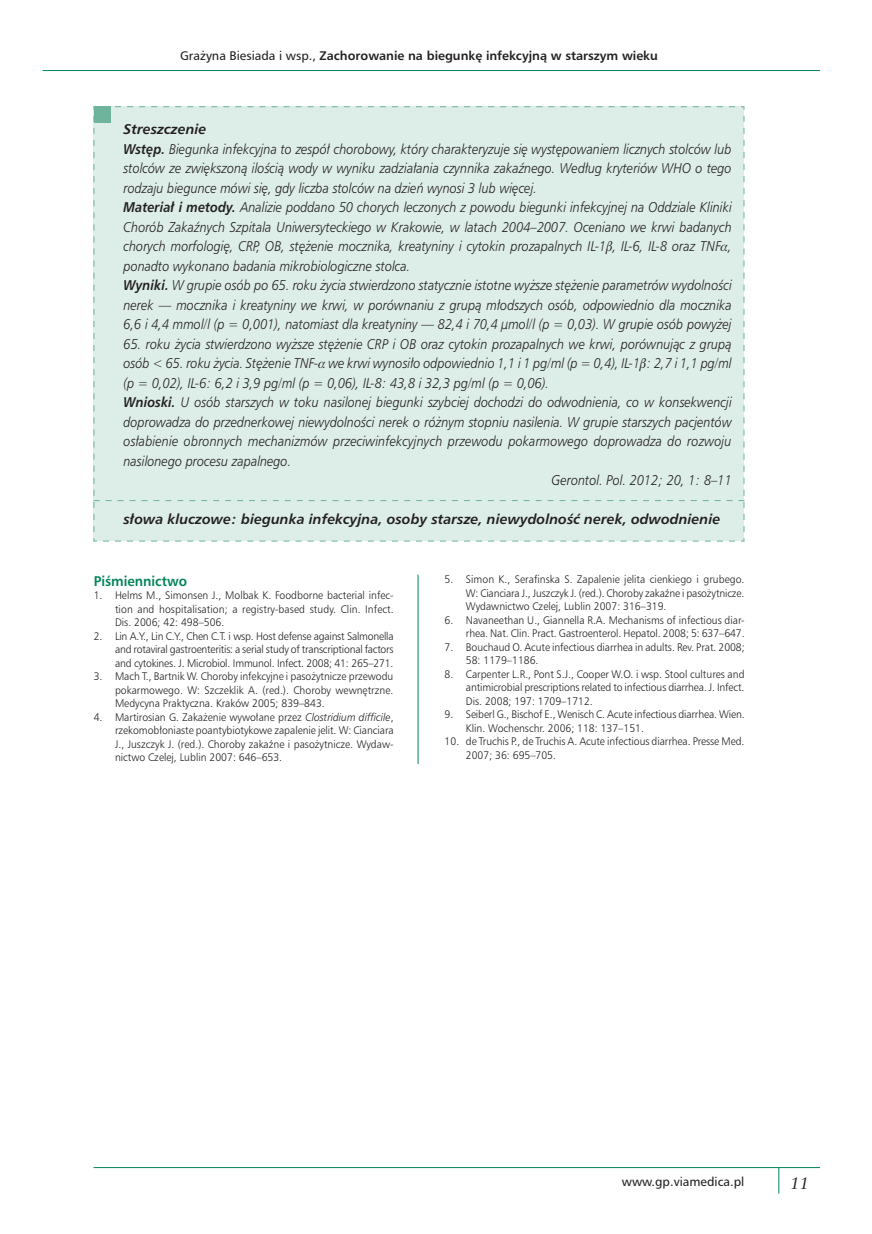
<style>
.page{position:relative;width:872px;height:1234px;background:#fff}
.page>*{position:absolute;margin:0;border:0;box-sizing:border-box;transform-origin:0 0}
.t1{font:italic 16.5px "Class Garmnd PL";color:#231f20}
.STRESZCZENIE_tekst_z{font:italic 13.5px/19.5px "Humnst 777 Lt PL";color:#231f20;text-align:justify;scale:.9 1}
.STRESZCZENIE_slowa_k{font:italic 700 13.5px "Humnst 777 PL";color:#231f20}
.STRESZCZENIE_tekst_a{font:italic 13.5px "Humnst 777 Lt PL";color:#231f20;scale:.9 1}
.SRODTYTUL_I{font:700 13.5px "Humnst 777 PL";color:#008457;scale:.95 1}
.STRESZCZENIE_tytuł{font:italic 700 13.5px "Humnst 777 PL";color:#231f20}
.t2{font:700 12px "Humnst 777 PL";color:#231f20}
.t3{font:12px "Humnst 777 PL";color:#231f20}
.BIBLIOGRAFIA{font:10.5px/13.5px "Humnst 777 Lt PL";letter-spacing:-.005em;color:#231f20;text-align:justify;scale:.95 1}
.s1{font-weight:400}
.s2{font-family:"Humnst 777 PL";font-weight:700}
.s3{font-style:italic}
</style>
<div class="page">
<hr style="left:418px;top:106px;width:1px;height:1033px;background:#008457">
<hr style="left:43px;top:70px;width:777px;height:1px;background:#008457">
<svg style="left:778px;top:1167px;width:1px;height:26px"></svg>
<hr style="left:94px;top:1166px;width:726px;height:1px;background:#008457">
<div style="left:410px;top:86px;width:18px;height:488px;background:#fff"></div>
<div style="left:411px;top:764px;width:16px;height:389px;background:#fff"></div>
<div style="left:94px;top:106px;width:16px;height:17px;background:#6eb39b"></div>
<div style="left:94px;top:113px;width:650px;height:428px;background:#ddede7"></div>
<p class="t2" style="left:180px;top:48px;width:479px"><span class="s1">Grażyna Biesiada i wsp.,</span> Zachorowanie na biegunkę infekcyjną w starszym wieku</p>
<p class="STRESZCZENIE_tytuł" style="left:123px;top:120px;width:85px">Streszczenie</p>
<p class="STRESZCZENIE_tekst_z" style="left:123px;top:138px;width:677px"><span class="s2">Wstęp.</span> Biegunka infekcyjna to zespół chorobowy, który charakteryzuje się występowaniem licznych stolców lub stolców ze zwiększoną ilością wody w wyniku zadziałania czynnika zakaźnego. Według kryteriów WHO o tego rodzaju biegunce mówi się, gdy liczba stolców na dzień wynosi 3 lub więcej.</p>
<p class="STRESZCZENIE_tekst_z" style="left:123px;top:197px;width:677px"><span class="s2">Materiał i metody.</span> Analizie poddano 50 chorych leczonych z powodu biegunki infekcyjnej na Oddziale Kliniki Chorób Zakaźnych Szpitala Uniwersyteckiego w Krakowie, w latach 2004–2007. Oceniano we krwi badanych chorych morfologię, CRP, OB, stężenie mocznika, kreatyniny i cytokin prozapalnych IL-1 , IL-6, IL-8 oraz TNF , ponadto wykonano badania mikrobiologiczne stolca.</p>
<p class="STRESZCZENIE_tekst_z" style="left:123px;top:275px;width:677px"><span class="s2">Wyniki.</span> W grupie osób po 65. roku życia stwierdzono statycznie istotne wyższe stężenie parametrów wydolności nerek — mocznika i kreatyniny we krwi, w porównaniu z grupą młodszych osób, odpowiednio dla mocznika 6,6 i 4,4 mmol/l (p = 0,001), natomiast dla kreatyniny — 82,4 i 70,4 μmol/l (p = 0,03). W grupie osób powyżej</p>
<p class="STRESZCZENIE_tekst_z" style="left:123px;top:333px;width:677px">65. roku życia stwierdzono wyższe stężenie CRP i OB oraz cytokin prozapalnych we krwi, porównując z grupą osób &lt; 65. roku życia. Stężenie TNF- we krwi wynosiło odpowiednio 1,1 i 1 pg/ml (p = 0,4), IL-1 : 2,7 i 1,1 pg/ml (p = 0,02), IL-6: 6,2 i 3,9 pg/ml (p = 0,06), IL-8: 43,8 i 32,3 pg/ml (p = 0,06).</p>
<p class="STRESZCZENIE_tekst_z" style="left:123px;top:392px;width:677px"><span class="s2">Wnioski.</span> U osób starszych w toku nasilonej biegunki szybciej dochodzi do odwodnienia, co w konsekwencji doprowadza do przednerkowej niewydolności nerek o różnym stopniu nasilenia. W grupie starszych pacjentów osłabienie obronnych mechanizmów przeciwinfekcyjnych przewodu pokarmowego doprowadza do rozwoju nasilonego procesu zapalnego.</p>
<p class="STRESZCZENIE_tekst_a" style="left:551px;top:471px;width:202px">Gerontol. Pol. 2012; 20, 1: 8–11</p>
<p class="STRESZCZENIE_slowa_k" style="left:123px;top:510px;width:598px">słowa kluczowe: biegunka infekcyjna, osoby starsze, niewydolność nerek, odwodnienie</p>
<p class="SRODTYTUL_I" style="left:94px;top:571px;width:100px">Piśmiennictwo</p>
<p class="BIBLIOGRAFIA" style="left:115px;top:588px;width:295px;text-indent:-21px">1. Helms M., Simonsen J., Molbak K. Foodborne bacterial infec&shy;tion and hospitalisation; a registry-based study. Clin. Infect.<br>Dis. 2006; 42: 498–506.</p>
<p class="BIBLIOGRAFIA" style="left:115px;top:628px;width:295px;text-indent:-21px">2. Lin A.Y., Lin C.Y., Chen C.T. i wsp. Host defense against Salmonella and rotaviral gastroenteritis: a serial study of transcriptional factors and cytokines. J. Microbiol. Immunol. Infect. 2008; 41: 265–271.</p>
<p class="BIBLIOGRAFIA" style="left:115px;top:669px;width:294px;text-indent:-21px">3. Mach T., Bartnik W. Choroby infekcyjne i pasożytnicze przewodu pokarmowego. W: Szczeklik A. (red.). Choroby wewnętrzne.<br>Medycyna Praktyczna. Kraków 2005; 839–843.</p>
<p class="BIBLIOGRAFIA" style="left:115px;top:709px;width:295px;text-indent:-21px">4. Martirosian G. Zakażenie wywołane przez <span class="s3">Clostridium difficile</span>, rzekomobłoniaste poantybiotykowe zapalenie jelit. W: Cianciara J., Juszczyk J. (red.). Choroby zakaźne i pasożytnicze. Wydaw&shy;nictwo Czelej, Lublin 2007: 646–653.</p>
<p class="BIBLIOGRAFIA" style="left:466px;top:572px;width:295px;text-indent:-21px">5. Simon K., Serafinska S. Zapalenie jelita cienkiego i grubego.<br>W: Cianciara J., Juszczyk J. (red.). Choroby zakaźne i pasożytnicze.<br>Wydawnictwo Czelej, Lublin 2007: 316–319.</p>
<p class="BIBLIOGRAFIA" style="left:444px;top:612px;width:317px;text-align:right">6. Navaneethan U., Giannella R.A. Mechanisms of infectious diar&shy;rhea. Nat. Clin. Pract. Gastroenterol. Hepatol. 2008; 5: 637–647.</p>
<p class="BIBLIOGRAFIA" style="left:466px;top:639px;width:295px;text-indent:-21px">7. Bouchaud O. Acute infectious diarrhea in adults. Rev. Prat. 2008;<br>58: 1179–1186.</p>
<p class="BIBLIOGRAFIA" style="left:466px;top:666px;width:295px;text-indent:-21px">8. Carpenter L.R., Pont S.J., Cooper W.O. i wsp. Stool cultures and antimicrobial prescriptions related to infectious diarrhea. J. Infect.<br>Dis. 2008; 197: 1709–1712.</p>
<p class="BIBLIOGRAFIA" style="left:466px;top:707px;width:295px;text-indent:-21px">9. Seiberl G., Bischof E., Wenisch C. Acute infectious diarrhea. Wien.<br>Klin. Wochenschr. 2006; 118: 137–151.</p>
<p class="BIBLIOGRAFIA" style="left:466px;top:734px;width:295px;text-indent:-21px">10. de Truchis P., de Truchis A. Acute infectious diarrhea. Presse Med.<br>2007; 36: 695–705.</p>
<p class="t3" style="left:622px;top:1173px;width:124px">www.gp.viamedica.pl</p>
<p class="t1" style="left:790px;top:1172px;width:20px">11</p>
</div>
